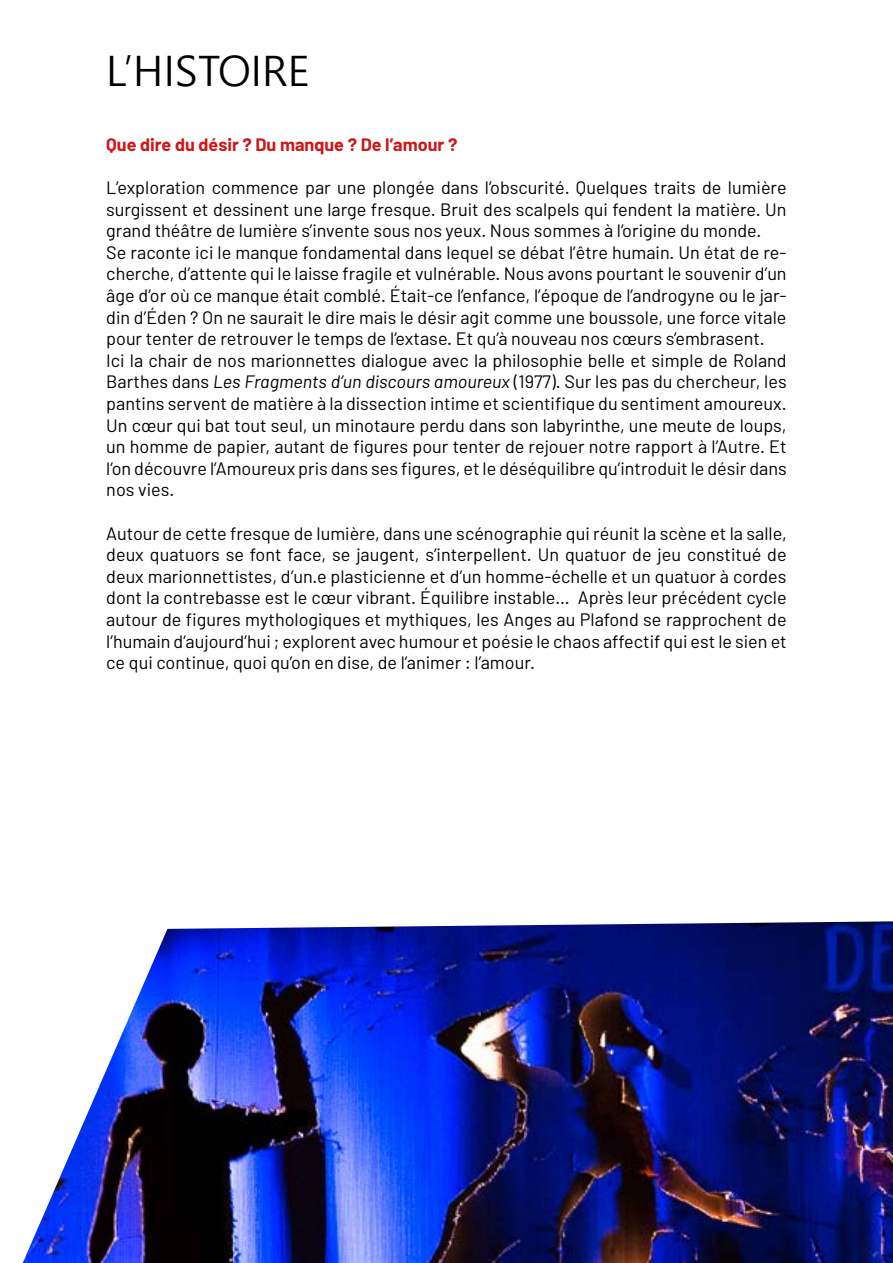
<style>
.page{position:relative;width:893px;height:1263px;background:#fff}
.page>*{position:absolute;margin:0;border:0;box-sizing:border-box;transform-origin:0 0}
.t1{font:42px "Malgun Gothic";color:#000}
.t2{font:18px/21.6px "Barlow";color:#000}
.t3{font:700 18px "Barlow";color:#cd1719}
.s1{font-style:italic}
</style>
<div class="page">
<img style="left:23px;top:921px;width:870px;height:342px">
<h1 class="t1" style="left:106px;top:47px;width:205px">L’HISTOIRE</h1>
<p class="t3" style="left:106px;top:133px;width:353px">Que dire du désir ? Du manque ? De l’amour ?</p>
<p class="t2" style="left:106px;top:176px;width:682px">L’exploration commence par une plongée dans l’obscurité. Quelques traits de lumière surgissent et dessinent une large fresque. Bruit des scalpels qui fendent la matière. Un grand théâtre de lumière s’invente sous nos yeux. Nous sommes à l’origine du monde.<br>Se raconte ici le manque fondamental dans lequel se débat l’être humain. Un état de re&shy;cherche, d’attente qui le laisse fragile et vulnérable. Nous avons pourtant le souvenir d’un âge d’or où ce manque était comblé. Était-ce l’enfance, l’époque de l’androgyne ou le jar&shy;din d’Éden ? On ne saurait le dire mais le désir agit comme une boussole, une force vitale pour tenter de retrouver le temps de l’extase. Et qu’à nouveau nos cœurs s’embrasent.<br>Ici la chair de nos marionnettes dialogue avec la philosophie belle et simple de Roland Barthes dans <span class="s1">Les Fragments d’un discours amoureux</span> (1977). Sur les pas du chercheur, les pantins servent de matière à la dissection intime et scientifique du sentiment amoureux.<br>Un cœur qui bat tout seul, un minotaure perdu dans son labyrinthe, une meute de loups, un homme de papier, autant de figures pour tenter de rejouer notre rapport à l’Autre. Et l’on découvre l’Amoureux pris dans ses figures, et le déséquilibre qu’introduit le désir dans nos vies.</p>
<p class="t2" style="left:106px;top:522px;width:682px;text-align:justify">Autour de cette fresque de lumière, dans une scénographie qui réunit la scène et la salle, deux quatuors se font face, se jaugent, s’interpellent. Un quatuor de jeu constitué de deux marionnettistes, d’un.e plasticienne et d’un homme-échelle et un quatuor à cordes dont la contrebasse est le cœur vibrant. Équilibre instable… Après leur précédent cycle autour de figures mythologiques et mythiques, les Anges au Plafond se rapprochent de l’humain d’aujourd’hui ; explorent avec humour et poésie le chaos affectif qui est le sien et ce qui continue, quoi qu’on en dise, de l’animer : l’amour.</p>
</div>
